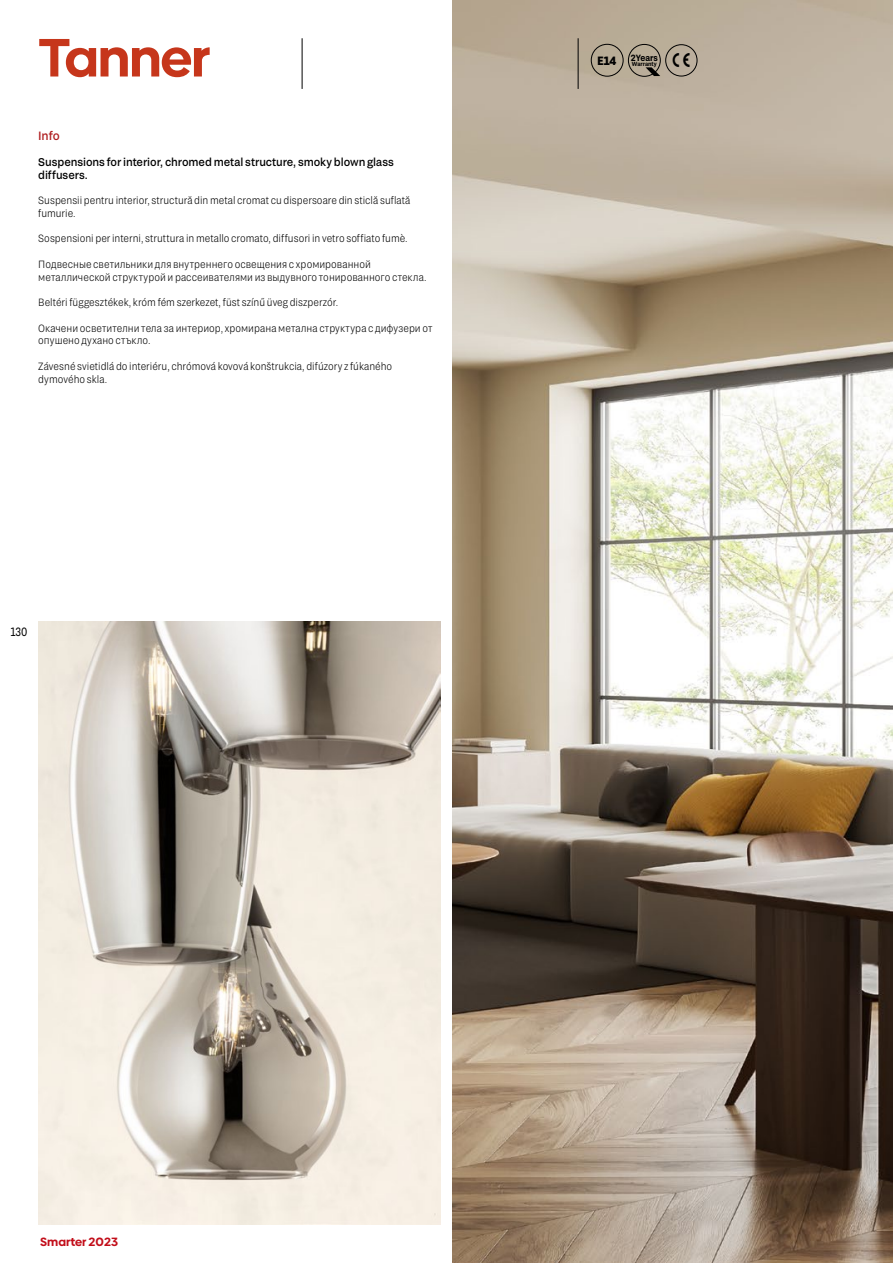
<style>
.page{position:relative;width:893px;height:1263px;background:#fff}
.page>*{position:absolute;margin:0;border:0;box-sizing:border-box;transform-origin:0 0}
.t1{font:700 54px "Biennale";letter-spacing:-.025em;color:#c6361b}
.t2{font:700 12px "Biennale";color:#c20e1a}
.t3{font:500 12px "Grtsk Peta";color:#af1d1f;scale:.9 1}
.t4{font:700 12px "Grtsk Exa";color:#000}
.t5{font:12px "Grtsk Exa";color:#000;scale:.85 1}
.t6{font:500 11.25px/12.8px "Grtsk Peta";letter-spacing:-.005em;color:#000;scale:.9 1}
.t7{font:300 10.5px/12.8px "Grtsk Exa";letter-spacing:.005em;color:#000}
.t8{font:600 9px "Grtsk Exa";color:#000}
.t9{font:600 6px "Grtsk Exa";color:#000}
</style>
<div class="page">
<img style="left:453px;top:0;width:440px;height:1263px">
<img style="left:38px;top:621px;width:402px;height:603px">
<div style="left:591px;top:44px;width:32px;height:32px;border:1px solid #000;border-radius:50%"></div>
<div style="left:628px;top:44px;width:32px;height:33px;border:1px solid #000;border-radius:50%"></div>
<svg style="left:646px;top:67px;width:14px;height:9px"></svg>
<div style="left:665px;top:44px;width:32px;height:32px;border:1px solid #000;border-radius:50%"></div>
<hr style="left:302px;top:38px;width:1px;height:51px;background:#000">
<hr style="left:578px;top:38px;width:1px;height:51px;background:#000">
<svg style="left:673px;top:53px;width:16px;height:14px"></svg>
<h1 class="t1" style="left:39px;top:23px;width:173px">Tanner</h1>
<p class="t3" style="left:38px;top:129px;width:25px">Info</p>
<p class="t6" style="left:38px;top:155px;width:397px">Suspensions for interior, chromed metal structure, smoky blown glass diffusers.</p>
<p class="t7" style="left:38px;top:194px;width:374px">Suspensii pentru interior, structură din metal cromat cu dispersoare din sticlă suflată fumurie.</p>
<p class="t7" style="left:38px;top:232px;width:371px">Sospensioni per interni, struttura in metallo cromato, diffusori in vetro soffiato fumè.</p>
<p class="t7" style="left:38px;top:257px;width:390px">Подвесные светильники для внутреннего освещения с хромированной металлической структурой и рассеивателями из выдувного тонированного стекла.</p>
<p class="t7" style="left:38px;top:296px;width:301px">Beltéri függesztékek, króm fém szerkezet, füst színű üveg diszperzór.</p>
<p class="t7" style="left:38px;top:321px;width:396px">Окачени осветителни тела за интериор, хромирана метална структура с дифузери от опушено духано стъкло.</p>
<p class="t7" style="left:38px;top:359px;width:355px">Závesné svietidlá do interiéru, chrómová kovová konštrukcia, difúzory z fúkaného dymového skla.</p>
<p class="t5" style="left:11px;top:624px;width:21px">130</p>
<p class="t8" style="left:631px;top:52px;width:28px">2Years</p>
<p class="t4" style="left:597px;top:53px;width:21px">E14</p>
<p class="t9" style="left:632px;top:60px;width:26px">Warranty</p>
<p class="t2" style="left:40px;top:1234px;width:79px">Smarter 2023</p>
</div>
